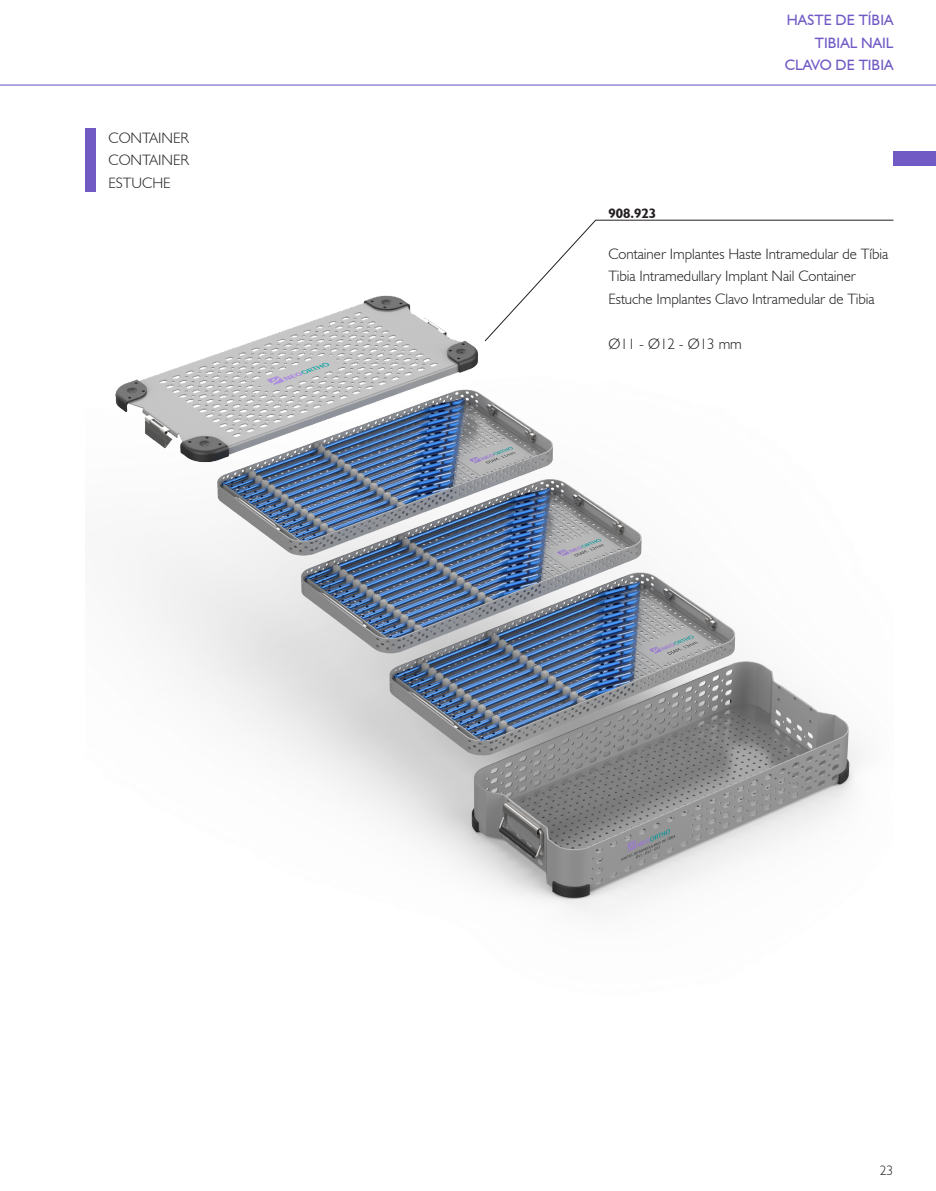
<style>
.page{position:relative;width:936px;height:1191px;background:#fff}
.page>*{position:absolute;margin:0;border:0;box-sizing:border-box;transform-origin:0 0}
.titulo-produto{font:300 15px "Humanist 521 BT";color:#231f20}
.t1{font:15px/22.5px "Humanist 521 BT";color:#725ac5;text-align:right}
.desc-instrumental{font:700 13.5px "Humanist 521 BT";color:#231f20}
.t2{font:300 13.5px "Humanist 521 BT";color:#231f20}
</style>
<div class="page">
<hr style="left:0;top:85px;width:935px;height:1px;background:#725ac5">
<div style="left:85px;top:128px;width:11px;height:63px;background:#725ac5"></div>
<div style="left:893px;top:151px;width:42px;height:15px;background:#725ac5"></div>
<img style="left:115px;top:219px;width:778px;height:695px">
<svg style="left:484px;top:220px;width:409px;height:121px"></svg>
<p class="titulo-produto" style="left:108px;top:128px;width:82px">CONTAINER</p>
<p class="titulo-produto" style="left:108px;top:151px;width:82px">CONTAINER</p>
<p class="titulo-produto" style="left:108px;top:173px;width:64px">ESTUCHE</p>
<p class="t1" style="left:784px;top:9px;width:110px">HASTE DE TÍBIA<br>TIBIAL NAIL<br>CLAVO DE TIBIA</p>
<p class="desc-instrumental" style="left:608px;top:205px;width:49px">908.923</p>
<p class="titulo-produto" style="left:608px;top:245px;width:281px">Container Implantes Haste Intramedular de Tíbia</p>
<p class="titulo-produto" style="left:608px;top:267px;width:249px">Tibia Intramedullary Implant Nail Container</p>
<p class="titulo-produto" style="left:608px;top:290px;width:268px">Estuche Implantes Clavo Intramedular de Tibia</p>
<p class="titulo-produto" style="left:608px;top:335px;width:135px">Ø11 - Ø12 - Ø13 mm</p>
<p class="t2" style="left:879px;top:1162px;width:15px">23</p>
</div>
